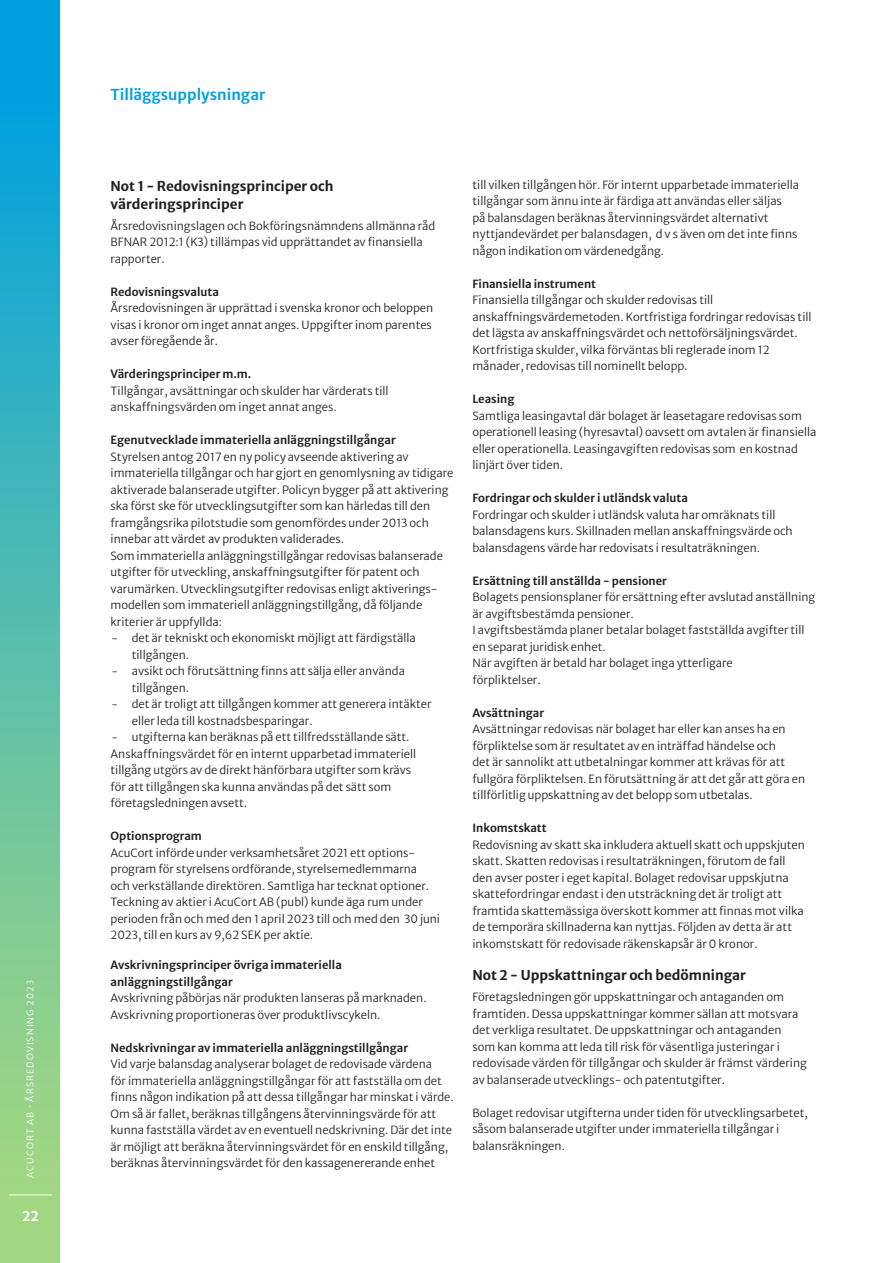
<style>
.page{position:relative;width:893px;height:1263px;background:#fff}
.page>*{position:absolute;margin:0;border:0;box-sizing:border-box;transform-origin:0 0}
.Acu_RUBRIK-2{font:600 15px "Merriweather Sans";color:#00a0df}
.Acu_Mellan{font:700 13.5px/18px "Merriweather Sans";color:#231f20}
.t1{font:700 13.5px "Merriweather Sans";color:#fff}
.t2{font:300 11.25px/16.5px "Merriweather Sans";color:#231f20}
.t3{font:600 11.25px/16.5px "Merriweather Sans";color:#231f20}
.t4{font:300 9px "Merriweather Sans";letter-spacing:.125em;color:#fff}
</style>
<div class="page">
<div style="left:0;top:0;width:60px;height:1263px;background:linear-gradient(to bottom,#009de4,#b0db7a)"></div>
<hr style="left:9px;top:1194px;width:43px;height:1px;background:#fff">
<p class="t4" style="left:22px;top:1178px;width:199px;rotate:-90deg">ACUCORT AB · ÅRSREDOVISNING 2023</p>
<p class="t1" style="left:22px;top:1204px;width:18px">22</p>
<p class="Acu_RUBRIK-2" style="left:111px;top:81px;width:156px">Tilläggsupplysningar</p>
<p class="Acu_Mellan" style="left:111px;top:175px;width:225px">Not 1 - Redovisningsprinciper och värderingsprinciper</p>
<p class="t2" style="left:111px;top:216px;width:326px">Årsredovisningslagen och Bokföringsnämndens allmänna råd<br>BFNAR 2012:1 (K3) tillämpas vid upprättandet av finansiella rapporter.</p>
<p class="t3" style="left:111px;top:282px;width:110px">Redovisningsvaluta</p>
<p class="t2" style="left:111px;top:298px;width:324px">Årsredovisningen är upprättad i svenska kronor och beloppen visas i kronor om inget annat anges. Uppgifter inom parentes avser föregående år.</p>
<p class="t3" style="left:111px;top:364px;width:142px">Värderingsprinciper m.m.</p>
<p class="t2" style="left:111px;top:381px;width:280px">Tillgångar, avsättningar och skulder har värderats till anskaffningsvärden om inget annat anges.</p>
<p class="t3" style="left:111px;top:430px;width:287px">Egenutvecklade immateriella anläggningstillgångar</p>
<p class="t2" style="left:111px;top:447px;width:344px">Styrelsen antog 2017 en ny policy avseende aktivering av immateriella tillgångar och har gjort en genomlysning av tidigare aktiverade balanserade utgifter. Policyn bygger på att aktivering ska först ske för utvecklingsutgifter som kan härledas till den framgångsrika pilotstudie som genomfördes under 2013 och innebar att värdet av produkten validerades.</p>
<p class="t2" style="left:111px;top:546px;width:334px">Som immateriella anläggningstillgångar redovisas balanserade utgifter för utveckling, anskaffningsutgifter för patent och varumärken. Utvecklingsutgifter redovisas enligt aktiverings&shy;modellen som immateriell anläggningstillgång, då följande kriterier är uppfyllda:</p>
<p class="t2" style="left:132px;top:628px;width:286px;text-indent:-17px">̵ det är tekniskt och ekonomiskt möjligt att färdigställa tillgången.</p>
<p class="t2" style="left:132px;top:661px;width:275px;text-indent:-17px">̵ avsikt och förutsättning finns att sälja eller använda tillgången.</p>
<p class="t2" style="left:132px;top:694px;width:301px;text-indent:-17px">̵ det är troligt att tillgången kommer att generera intäkter eller leda till kostnadsbesparingar.</p>
<p class="t2" style="left:115px;top:727px;width:296px">̵ utgifterna kan beräknas på ett tillfredsställande sätt.</p>
<p class="t2" style="left:111px;top:744px;width:307px">Anskaffningsvärdet för en internt upparbetad immateriell tillgång utgörs av de direkt hänförbara utgifter som krävs för att tillgången ska kunna användas på det sätt som företagsledningen avsett.</p>
<p class="t3" style="left:111px;top:826px;width:93px">Optionsprogram</p>
<p class="t2" style="left:111px;top:843px;width:331px">AcuCort införde under verksamhetsåret 2021 ett options&shy;program för styrelsens ordförande, styrelsemedlemmarna<br>och verkställande direktören. Samtliga har tecknat optioner.<br>Teckning av aktier i AcuCort AB (publ) kunde äga rum under perioden från och med den 1 april 2023 till och med den 30 juni 2023, till en kurs av 9,62 SEK per aktie.</p>
<p class="t3" style="left:111px;top:955px;width:233px">Avskrivningsprinciper övriga immateriella anläggningstillgångar</p>
<p class="t2" style="left:111px;top:988px;width:318px">Avskrivning påbörjas när produkten lanseras på marknaden.<br>Avskrivning proportioneras över produktlivscykeln.</p>
<p class="t3" style="left:111px;top:1038px;width:299px">Nedskrivningar av immateriella anläggningstillgångar</p>
<p class="t2" style="left:111px;top:1054px;width:345px">Vid varje balansdag analyserar bolaget de redovisade värdena<br>för immateriella anläggningstillgångar för att fastställa om det finns någon indikation på att dessa tillgångar har minskat i värde.<br>Om så är fallet, beräknas tillgångens återvinningsvärde för att kunna fastställa värdet av en eventuell nedskrivning. Där det inte är möjligt att beräkna återvinningsvärdet för en enskild tillgång, beräknas återvinningsvärdet för den kassagenererande enhet</p>
<p class="t2" style="left:472px;top:175px;width:328px">till vilken tillgången hör. För internt upparbetade immateriella tillgångar som ännu inte är färdiga att användas eller säljas<br>på balansdagen beräknas återvinningsvärdet alternativt nyttjandevärdet per balansdagen, d v s även om det inte finns någon indikation om värdenedgång.</p>
<p class="t3" style="left:472px;top:274px;width:125px">Finansiella instrument</p>
<p class="t2" style="left:472px;top:290px;width:341px">Finansiella tillgångar och skulder redovisas till anskaffningsvärdemetoden. Kortfristiga fordringar redovisas till det lägsta av anskaffningsvärdet och nettoförsäljningsvärdet.<br>Kortfristiga skulder, vilka förväntas bli reglerade inom 12 månader, redovisas till nominellt belopp.</p>
<p class="t3" style="left:472px;top:390px;width:43px">Leasing</p>
<p class="t2" style="left:472px;top:406px;width:345px">Samtliga leasingavtal där bolaget är leasetagare redovisas som operationell leasing (hyresavtal) oavsett om avtalen är finansiella eller operationella. Leasingavgiften redovisas som en kostnad linjärt över tiden.</p>
<p class="t3" style="left:472px;top:489px;width:217px">Fordringar och skulder i utländsk valuta</p>
<p class="t2" style="left:472px;top:505px;width:322px">Fordringar och skulder i utländsk valuta har omräknats till balansdagens kurs. Skillnaden mellan anskaffningsvärde och balansdagens värde har redovisats i resultaträkningen.</p>
<p class="t3" style="left:472px;top:571px;width:196px">Ersättning till anställda - pensioner</p>
<p class="t2" style="left:472px;top:587px;width:344px">Bolagets pensionsplaner för ersättning efter avslutad anställning är avgiftsbestämda pensioner.</p>
<p class="t2" style="left:472px;top:620px;width:334px">I avgiftsbestämda planer betalar bolaget fastställda avgifter till en separat juridisk enhet.</p>
<p class="t2" style="left:472px;top:653px;width:262px">När avgiften är betald har bolaget inga ytterligare förpliktelser.</p>
<p class="t3" style="left:472px;top:703px;width:73px">Avsättningar</p>
<p class="t2" style="left:472px;top:719px;width:334px">Avsättningar redovisas när bolaget har eller kan anses ha en förpliktelse som är resultatet av en inträffad händelse och<br>det är sannolikt att utbetalningar kommer att krävas för att fullgöra förpliktelsen. En förutsättning är att det går att göra en tillförlitlig uppskattning av det belopp som utbetalas.</p>
<p class="t3" style="left:472px;top:819px;width:76px">Inkomstskatt</p>
<p class="t2" style="left:472px;top:835px;width:334px">Redovisning av skatt ska inkludera aktuell skatt och uppskjuten skatt. Skatten redovisas i resultaträkningen, förutom de fall den avser poster i eget kapital. Bolaget redovisar uppskjutna skattefordringar endast i den utsträckning det är troligt att framtida skattemässiga överskott kommer att finnas mot vilka de temporära skillnaderna kan nyttjas. Följden av detta är att inkomstskatt för redovisade räkenskapsår är 0 kronor.</p>
<p class="Acu_Mellan" style="left:472px;top:965px;width:275px">Not 2 - Uppskattningar och bedömningar</p>
<p class="t2" style="left:472px;top:987px;width:336px">Företagsledningen gör uppskattningar och antaganden om framtiden. Dessa uppskattningar kommer sällan att motsvara det verkliga resultatet. De uppskattningar och antaganden som kan komma att leda till risk för väsentliga justeringar i redovisade värden för tillgångar och skulder är främst värdering av balanserade utvecklings- och patentutgifter.</p>
<p class="t2" style="left:472px;top:1103px;width:337px">Bolaget redovisar utgifterna under tiden för utvecklingsarbetet, såsom balanserade utgifter under immateriella tillgångar i balansräkningen.</p>
</div>
